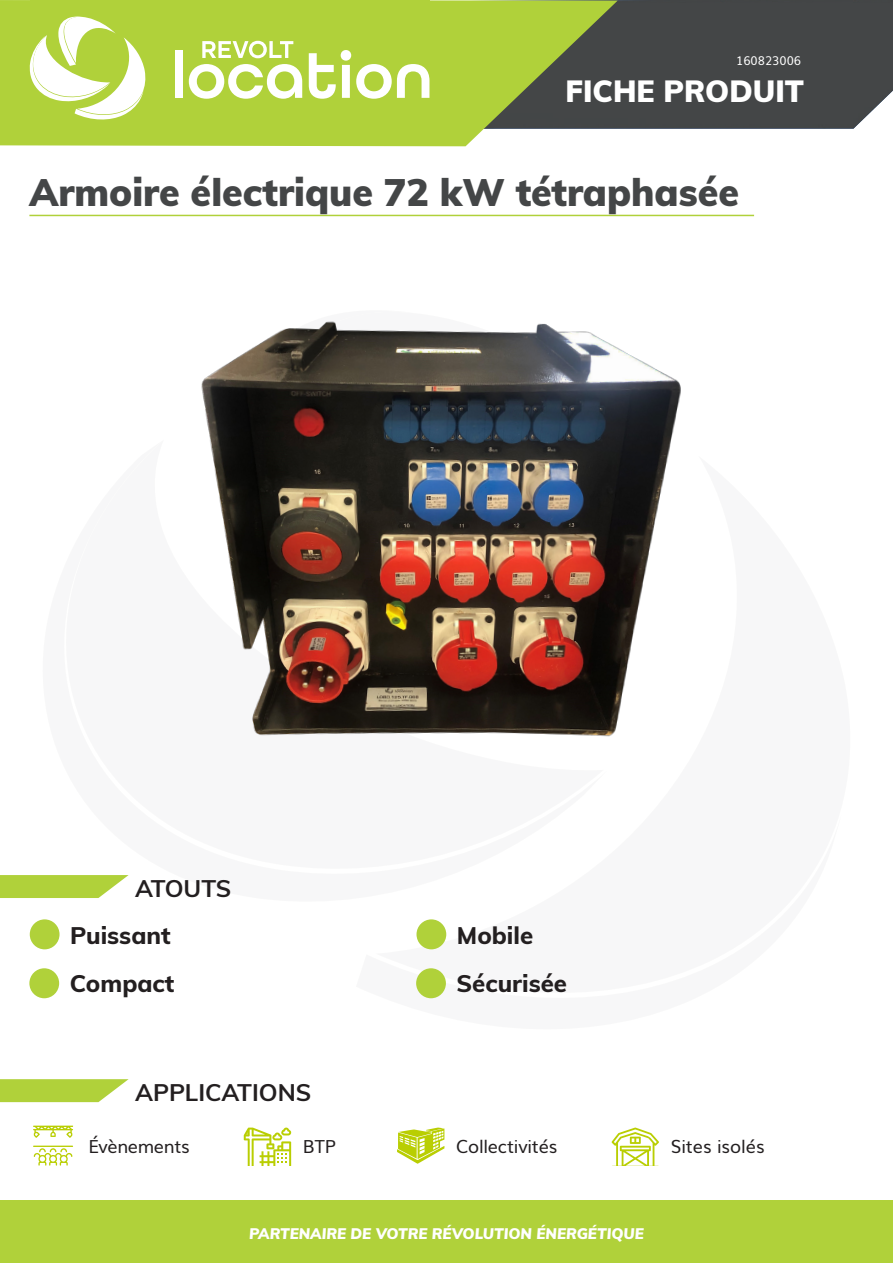
<style>
.page{position:relative;width:893px;height:1263px;background:#fff}
.page>*{position:absolute;margin:0;border:0;box-sizing:border-box;transform-origin:0 0}
.t1{font:900 37.5px "Muli";color:#444647}
.t2{font:900 30px "Muli";color:#fff}
.t3{font:800 24px "Muli";color:#231f20}
.t4{font:700 24px "Muli";color:#231f20}
.t5{font:18px "Muli";letter-spacing:-.01em;color:#231f20}
.t6{font:italic 900 15px "Muli";color:#fff}
.t7{font:12px "Muli";color:#fff}
</style>
<div class="page">
<div style="left:618px;top:0;width:275px;height:129px;background:#444647"></div>
<svg style="left:0;top:0;width:618px;height:146px;background:#9bb24b"></svg>
<div style="left:30px;top:0;width:399px;height:136px;background:#b0d13a"></div>
<svg style="left:202px;top:41px;width:91px;height:17px"></svg>
<div style="left:175px;top:50px;width:7px;height:48px;background:#fff"></div>
<svg style="left:189px;top:64px;width:113px;height:35px"></svg>
<svg style="left:309px;top:50px;width:120px;height:49px"></svg>
<svg style="left:30px;top:17px;width:116px;height:102px"></svg>
<hr style="left:29px;top:215px;width:725px;height:1px;background:#b0d13a">
<div style="left:30px;top:919px;width:30px;height:30px;background:#b0d13a;border-radius:50%"></div>
<div style="left:29px;top:968px;width:30px;height:30px;background:#b0d13a;border-radius:50%"></div>
<div style="left:416px;top:919px;width:30px;height:30px;background:#b0d13a;border-radius:50%"></div>
<div style="left:416px;top:968px;width:30px;height:30px;background:#b0d13a;border-radius:50%"></div>
<svg style="left:33px;top:1125px;width:40px;height:13px"></svg>
<svg style="left:33px;top:1145px;width:40px;height:20px"></svg>
<svg style="left:244px;top:1127px;width:47px;height:38px"></svg>
<svg style="left:397px;top:1127px;width:47px;height:37px"></svg>
<svg style="left:612px;top:1127px;width:47px;height:38px"></svg>
<div style="left:1px;top:1200px;width:892px;height:63px;background:#b0d13a"></div>
<svg style="left:0;top:875px;width:129px;height:23px;background:#b9d652"></svg>
<svg style="left:0;top:1079px;width:129px;height:23px;background:#b9d652"></svg>
<img style="left:201px;top:321px;width:480px;height:416px">
<p class="t7" style="left:736px;top:51px;width:66px">160823006</p>
<p class="t2" style="left:566px;top:70px;width:240px">FICHE PRODUIT</p>
<p class="t1" style="left:30px;top:165px;width:711px">Armoire électrique 72 kW tétraphasée</p>
<p class="t4" style="left:135px;top:870px;width:98px">ATOUTS</p>
<p class="t3" style="left:70px;top:917px;width:102px">Puissant</p>
<p class="t3" style="left:70px;top:966px;width:106px">Compact</p>
<p class="t3" style="left:457px;top:917px;width:78px">Mobile</p>
<p class="t3" style="left:457px;top:966px;width:112px">Sécurisée</p>
<p class="t4" style="left:135px;top:1075px;width:178px">APPLICATIONS</p>
<p class="t5" style="left:88px;top:1132px;width:103px">Évènements</p>
<p class="t5" style="left:303px;top:1132px;width:35px">BTP</p>
<p class="t5" style="left:456px;top:1132px;width:103px">Collectivités</p>
<p class="t5" style="left:671px;top:1132px;width:96px">Sites isolés</p>
<p class="t6" style="left:249px;top:1223px;width:396px">PARTENAIRE DE VOTRE RÉVOLUTION ÉNERGÉTIQUE</p>
</div>
